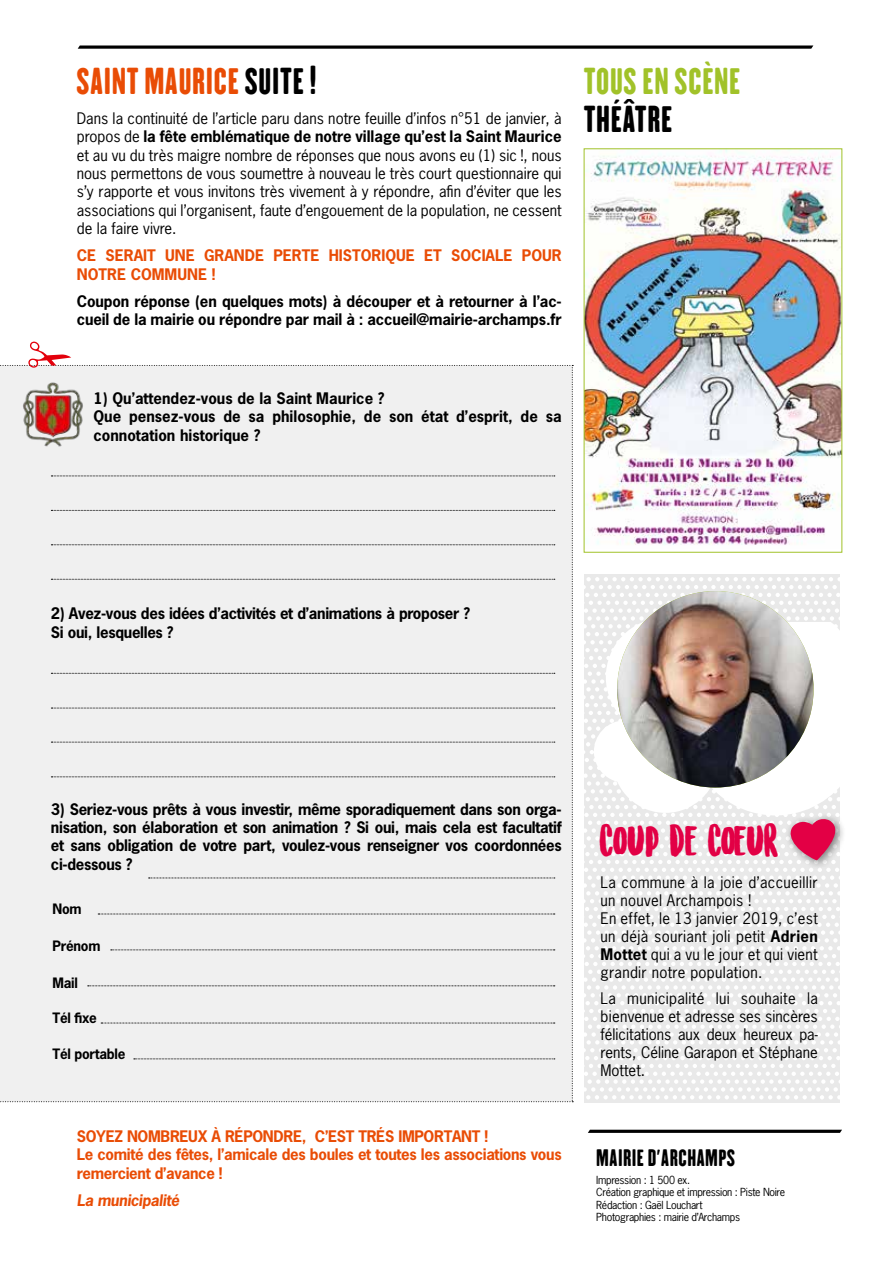
<style>
.page{position:relative;width:893px;height:1263px;background:#fff}
.page>*{position:absolute;margin:0;border:0;box-sizing:border-box;transform-origin:0 0}
.t1{font:40.95px "Sunrise International Demo";color:#e20045}
.t2{font:33px "H.H.Samuel";letter-spacing:.02em;color:#e94c05}
.t3{font:33px "H.H.Samuel";letter-spacing:.02em;color:#a1c229}
.t4{font:33px "H.H.Samuel";letter-spacing:.02em;color:#000}
.t5{font:21px "H.H.Samuel";letter-spacing:.02em;color:#000}
.t6{font:15px/18px "Porsche News Gothic";letter-spacing:.02em;color:#000;text-align:justify}
.t7{font:700 15px/18.5px "Porsche News Gothic";letter-spacing:-.01em;color:#000}
.t8{font:700 15px/18.5px "Porsche News Gothic";letter-spacing:-.02em;color:#e94c05}
.t9{font:700 15px/18.5px "Porsche News Gothic";color:#e94c05}
.t10{font:italic 700 15px "Porsche News Gothic";letter-spacing:-.02em;color:#e94c05}
.t11{font:700 13.5px "Porsche News Gothic";letter-spacing:-.02em;color:#000}
.t12{font:10.5px/12.6px "Porsche News Gothic";letter-spacing:-.03em;color:#000}
.s1{color:#000}
.s2{font-weight:700}
</style>
<div class="page">
<svg style="left:78px;top:45px;width:735px;height:4px;background:#333"></svg>
<svg style="left:588px;top:1130px;width:254px;height:3px"></svg>
<img style="left:586px;top:150px;width:254px;height:395px">
<svg style="left:585px;top:577px;width:258px;height:522px"></svg>
<img style="left:617px;top:591px;width:197px;height:196px;border-radius:98px">
<div style="left:0;top:342px;width:573px;height:760px;background:#f0f0f0"></div>
<h2 class="t2" style="left:77px;top:60px;width:242px">SAINT MAURICE <span class="s1">SUITE !</span></h2>
<h2 class="t3" style="left:584px;top:60px;width:158px">TOUS EN SCÈNE</h2>
<h2 class="t4" style="left:584px;top:98px;width:90px">THÉÂTRE</h2>
<p class="t6" style="left:77px;top:109px;width:486px;line-height:18.5px">Dans la continuité de l’article paru dans notre feuille d’infos n°51 de janvier, à propos de <span class="s2">la fête emblématique de notre village qu’est la Saint Maurice </span>et au vu du très maigre nombre de réponses que nous avons eu (1) sic !, nous nous permettons de vous soumettre à nouveau le très court questionnaire qui s’y rapporte et vous invitons très vivement à y répondre, afin d’éviter que les associations qui l’organisent, faute d’engouement de la population, ne cessent de la faire vivre.</p>
<p class="t9" style="left:77px;top:246px;width:486px">CE SERAIT UNE GRANDE PERTE HISTORIQUE ET SOCIALE POUR<br>NOTRE COMMUNE !</p>
<p class="t7" style="left:77px;top:292px;width:486px">Coupon réponse (en quelques mots) à découper et à retourner à l’ac&shy;cueil de la mairie ou répondre par mail à : accueil@mairie-archamps.fr</p>
<p class="t7" style="left:93px;top:388px;width:470px">1) Qu’attendez-vous de la Saint Maurice ?<br>Que pensez-vous de sa philosophie, de son état d’esprit, de sa connotation historique ?</p>
<p class="t7" style="left:51px;top:604px;width:421px">2) Avez-vous des idées d’activités et d’animations à proposer ?<br>Si oui, lesquelles ?</p>
<p class="t7" style="left:51px;top:799px;width:512px;text-align:justify">3) Seriez-vous prêts à vous investir, même sporadiquement dans son orga&shy;nisation, son élaboration et son animation ? Si oui, mais cela est facultatif et sans obligation de votre part, voulez-vous renseigner vos coordonnées ci-dessous ?</p>
<p class="t11" style="left:53px;top:900px;width:31px">Nom</p>
<p class="t11" style="left:53px;top:937px;width:49px">Prénom</p>
<p class="t11" style="left:53px;top:974px;width:27px">Mail</p>
<p class="t11" style="left:53px;top:1009px;width:46px">Tél fixe</p>
<p class="t11" style="left:53px;top:1045px;width:74px">Tél portable</p>
<p class="t8" style="left:77px;top:1126px;width:486px">SOYEZ NOMBREUX À RÉPONDRE, C’EST TRÉS IMPORTANT !<br>Le comité des fêtes, l’amicale des boules et toutes les associations vous remercient d’avance !</p>
<p class="t10" style="left:77px;top:1190px;width:104px">La municipalité</p>
<h1 class="t1" style="left:599px;top:823px;width:180px">Coup de Co eur</h1>
<p class="t6" style="left:600px;top:873px;width:219px;text-align:left">La commune à la joie d’accueillir un nouvel Archampois !<br>En effet, le 13 janvier 2019, c’est un déjà souriant joli petit <span class="s2">Adrien<br>Mottet</span> qui a vu le jour et qui vient grandir notre population.</p>
<p class="t6" style="left:600px;top:990px;width:219px">La municipalité lui souhaite la bienvenue et adresse ses sincères félicitations aux deux heureux pa&shy;rents, Céline Garapon et Stéphane Mottet.</p>
<h3 class="t5" style="left:596px;top:1144px;width:140px">MAIRIE D’ARCHAMPS</h3>
<p class="t12" style="left:596px;top:1173px;width:190px">Impression : 1 500 ex.<br>Création graphique et impression : Piste Noire<br>Rédaction : Gaël Louchart<br>Photographies : mairie d’Archamps</p>
</div>
